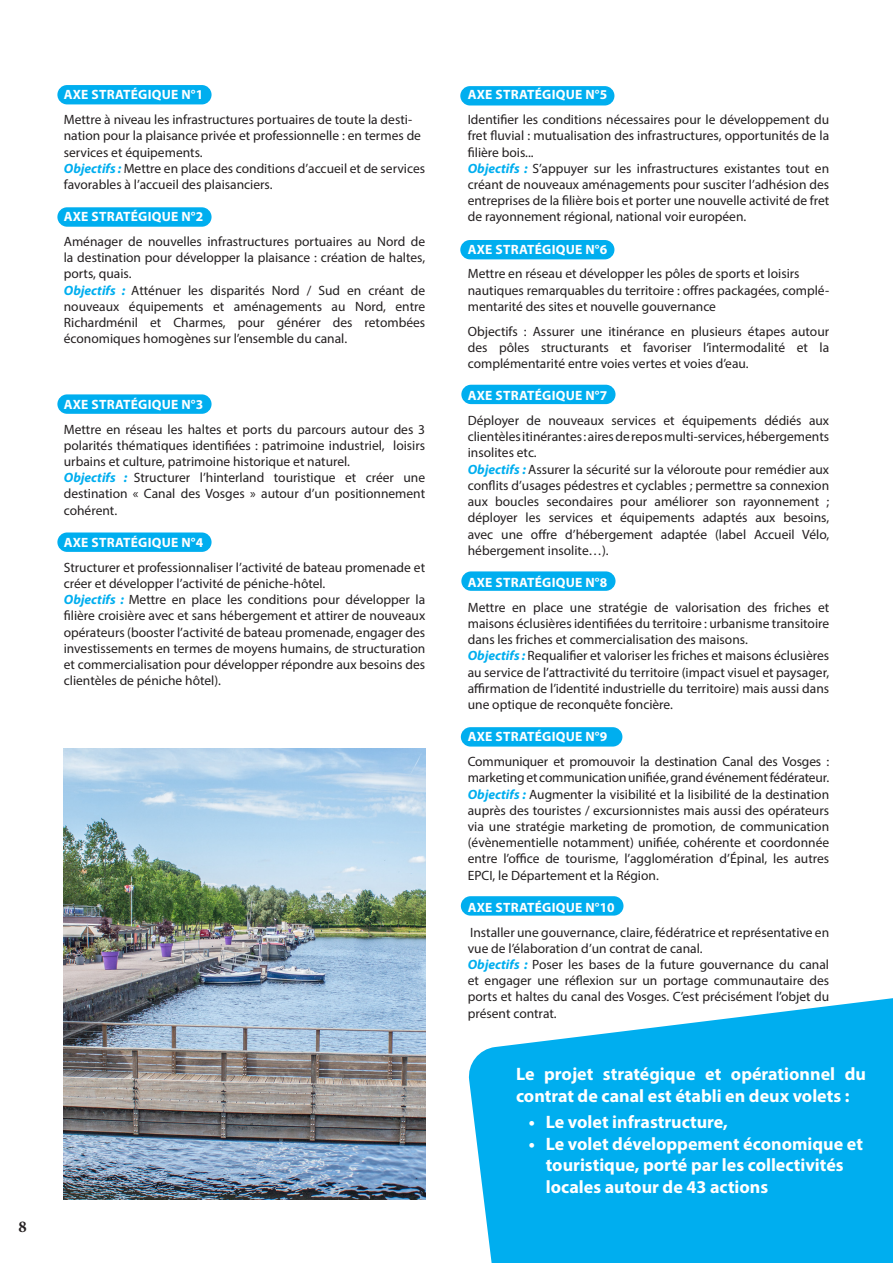
<style>
.page{position:relative;width:893px;height:1263px;background:#fff}
.page>*{position:absolute;margin:0;border:0;box-sizing:border-box;transform-origin:0 0}
.t1{font:700 18px/21.6px "Myriad Pro";color:#fff}
.t2{font:700 16.5px "Minion Pro";color:#231f20}
.t3{font:13.5px/16.2px "Myriad Pro";color:#231f20}
.t4{font:700 13.5px "Myriad Pro";letter-spacing:.02em;color:#fff}
.s1{font-weight:700;font-style:italic;color:#00aeef}
</style>
<div class="page">
<svg style="left:468px;top:998px;width:425px;height:265px;fill:#00aeef"></svg>
<img style="left:64px;top:748px;width:361px;height:451px">
<div style="left:57px;top:85px;width:155px;height:19px;background:#00aeef;border-radius:10px"></div>
<div style="left:57px;top:207px;width:155px;height:20px;background:#00aeef;border-radius:10px"></div>
<div style="left:57px;top:394px;width:155px;height:20px;background:#00aeef;border-radius:10px"></div>
<div style="left:57px;top:532px;width:155px;height:20px;background:#00aeef;border-radius:10px"></div>
<div style="left:461px;top:896px;width:162px;height:19px;background:#00aeef;border-radius:10px"></div>
<div style="left:460px;top:86px;width:154px;height:19px;background:#00aeef;border-radius:10px"></div>
<div style="left:461px;top:385px;width:154px;height:19px;background:#00aeef;border-radius:10px"></div>
<div style="left:461px;top:571px;width:154px;height:20px;background:#00aeef;border-radius:10px"></div>
<div style="left:461px;top:727px;width:161px;height:19px;background:#00aeef;border-radius:10px"></div>
<div style="left:460px;top:240px;width:154px;height:19px;background:#00aeef;border-radius:10px"></div>
<p class="t4" style="left:64px;top:86px;width:141px">AXE STRATÉGIQUE N°1</p>
<p class="t3" style="left:64px;top:111px;width:363px">Mettre à niveau les infrastructures portuaires de toute la desti&shy;nation pour la plaisance privée et professionnelle : en termes de services et équipements.<br><span class="s1">Objectifs :</span> Mettre en place des conditions d’accueil et de services favorables à l’accueil des plaisanciers.</p>
<p class="t4" style="left:64px;top:208px;width:141px">AXE STRATÉGIQUE N°2</p>
<p class="t3" style="left:64px;top:233px;width:363px">Aménager de nouvelles infrastructures portuaires au Nord de la destination pour développer la plaisance : création de haltes, ports, quais.<br><span class="s1">Objectifs :</span> Atténuer les disparités Nord / Sud en créant de nouveaux équipements et aménagements au Nord, entre Richardménil et Charmes, pour générer des retombées économiques homogènes sur l’ensemble du canal.</p>
<p class="t4" style="left:64px;top:395px;width:141px">AXE STRATÉGIQUE N°3</p>
<p class="t3" style="left:64px;top:421px;width:363px">Mettre en réseau les haltes et ports du parcours autour des 3 polarités thématiques identifiées : patrimoine industriel, loisirs urbains et culture, patrimoine historique et naturel.<br><span class="s1">Objectifs :</span> Structurer l’hinterland touristique et créer une destination « Canal des Vosges » autour d’un positionnement cohérent.</p>
<p class="t4" style="left:64px;top:534px;width:141px">AXE STRATÉGIQUE N°4</p>
<p class="t3" style="left:64px;top:559px;width:363px">Structurer et professionnaliser l’activité de bateau promenade et créer et développer l’activité de péniche-hôtel.<br><span class="s1">Objectifs :</span> Mettre en place les conditions pour développer la filière croisière avec et sans hébergement et attirer de nouveaux opérateurs (booster l’activité de bateau promenade, engager des investissements en termes de moyens humains, de structuration et commercialisation pour développer répondre aux besoins des clientèles de péniche hôtel).</p>
<p class="t2" style="left:18px;top:1215px;width:10px">8</p>
<p class="t4" style="left:468px;top:86px;width:141px">AXE STRATÉGIQUE N°5</p>
<p class="t3" style="left:468px;top:111px;width:363px">Identifier les conditions nécessaires pour le développement du fret fluvial : mutualisation des infrastructures, opportunités de la filière bois...<br><span class="s1">Objectifs :</span> S’appuyer sur les infrastructures existantes tout en créant de nouveaux aménagements pour susciter l’adhésion des entreprises de la filière bois et porter une nouvelle activité de fret de rayonnement régional, national voir européen.</p>
<p class="t4" style="left:468px;top:240px;width:141px">AXE STRATÉGIQUE N°6</p>
<p class="t3" style="left:468px;top:266px;width:363px">Mettre en réseau et développer les pôles de sports et loisirs nautiques remarquables du territoire : offres packagées, complé&shy;mentarité des sites et nouvelle gouvernance</p>
<p class="t3" style="left:468px;top:323px;width:363px;text-align:justify">Objectifs : Assurer une itinérance en plusieurs étapes autour des pôles structurants et favoriser l’intermodalité et la complémentarité entre voies vertes et voies d’eau.</p>
<p class="t4" style="left:468px;top:387px;width:141px">AXE STRATÉGIQUE N°7</p>
<p class="t3" style="left:468px;top:412px;width:363px">Déployer de nouveaux services et équipements dédiés aux clientèles itinérantes : aires de repos multi-services, hébergements insolites etc.<br><span class="s1">Objectifs :</span> Assurer la sécurité sur la véloroute pour remédier aux conflits d’usages pédestres et cyclables ; permettre sa connexion aux boucles secondaires pour améliorer son rayonnement ; déployer les services et équipements adaptés aux besoins, avec une offre d’hébergement adaptée (label Accueil Vélo, hébergement insolite…).</p>
<p class="t4" style="left:468px;top:574px;width:141px">AXE STRATÉGIQUE N°8</p>
<p class="t3" style="left:468px;top:599px;width:363px">Mettre en place une stratégie de valorisation des friches et maisons éclusières identifiées du territoire : urbanisme transitoire dans les friches et commercialisation des maisons.<br><span class="s1">Objectifs :</span> Requalifier et valoriser les friches et maisons éclusières au service de l’attractivité du territoire (impact visuel et paysager, affirmation de l’identité industrielle du territoire) mais aussi dans une optique de reconquête foncière.</p>
<p class="t4" style="left:468px;top:728px;width:141px">AXE STRATÉGIQUE N°9</p>
<p class="t3" style="left:468px;top:753px;width:363px;text-align:justify">Communiquer et promouvoir la destination Canal des Vosges : marketing et communication unifiée, grand événement fédérateur.<br><span class="s1">Objectifs :</span> Augmenter la visibilité et la lisibilité de la destination auprès des touristes / excursionnistes mais aussi des opérateurs via une stratégie marketing de promotion, de communication (évènementielle notamment) unifiée, cohérente et coordonnée entre l’office de tourisme, l’agglomération d’Épinal, les autres EPCI, le Département et la Région.</p>
<p class="t4" style="left:468px;top:898px;width:148px">AXE STRATÉGIQUE N°10</p>
<p class="t3" style="left:468px;top:924px;width:363px">Installer une gouvernance, claire, fédératrice et représentative en vue de l’élaboration d’un contrat de canal.<br><span class="s1">Objectifs :</span> Poser les bases de la future gouvernance du canal et engager une réflexion sur un portage communautaire des ports et haltes du canal des Vosges. C’est précisément l’objet du présent contrat.</p>
<h1 class="t1" style="left:516px;top:1063px;width:351px">Le projet stratégique et opérationnel du contrat de canal est établi en deux volets :</h1>
<h1 class="t1" style="left:529px;top:1110px;width:201px">• Le volet infrastructure,</h1>
<h1 class="t1" style="left:546px;top:1132px;width:319px;text-indent:-17px">• Le volet développement économique et touristique, porté par les collectivités locales autour de 43 actions</h1>
</div>
